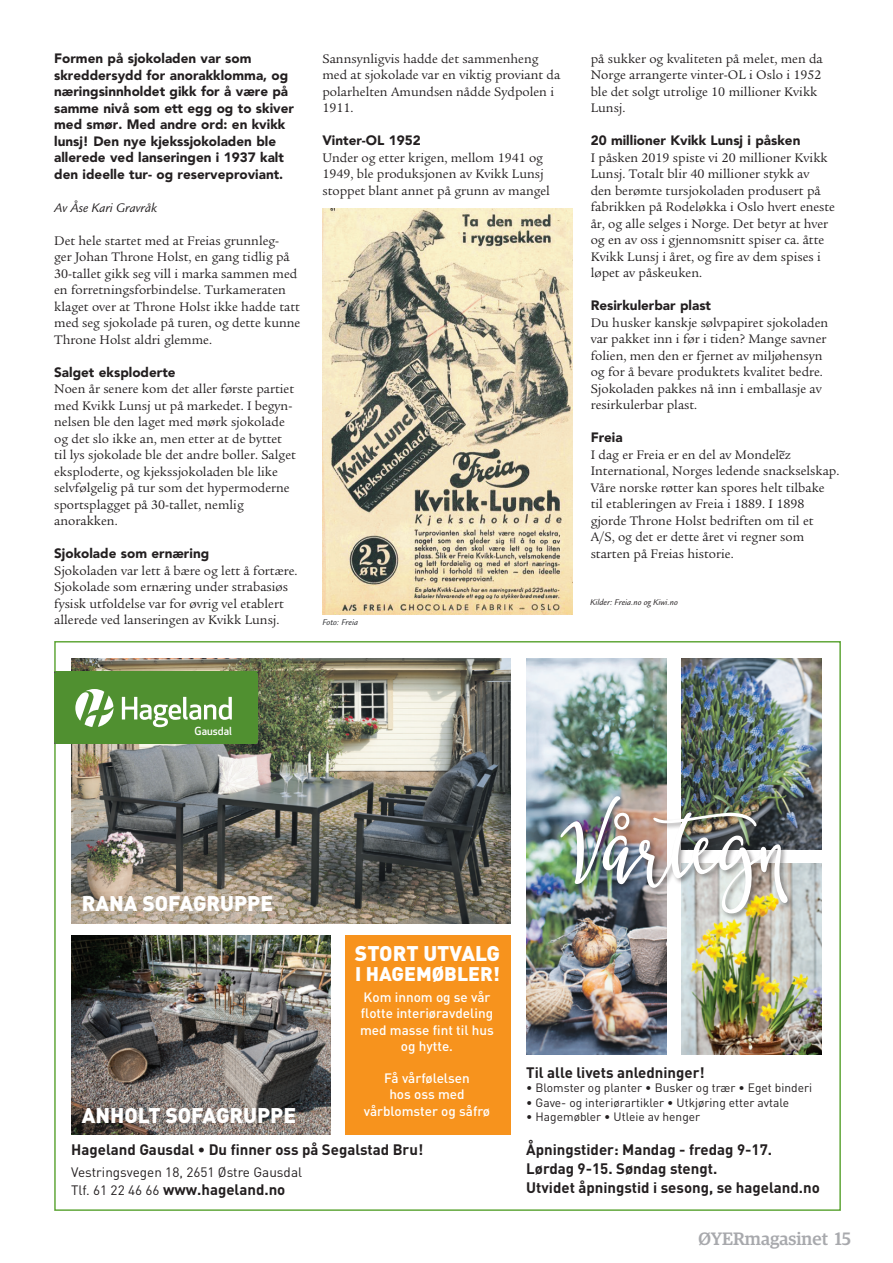
<style>
.page{position:relative;width:893px;height:1263px;background:#fff}
.page>*{position:absolute;margin:0;border:0;box-sizing:border-box;transform-origin:0 0}
.t1{font:78.3px "Better Fly Smooth";color:#fff}
.t2{font:900 21px "DINOT";color:#fff}
.t3{font:900 19.5px "DINOT";color:#fff}
.t4{font:500 18px "Guardian Egyp";color:#a8a9ad}
.t5{font:700 15px/18.9px "DINOT";color:#231f20}
.t6{font:13.5px/16.5px "Legacy Serif Std";color:#231f20}
.t7{font:900 13.5px/16.5px "Avenir LT Std";color:#231f20}
.t8{font:500 13.5px/16.2px "DINOT";color:#fff;text-align:center}
.t9{font:13.5px "DINOT";color:#231f20}
.t10{font:italic 13.5px "Legacy Sans";color:#231f20}
.t11{font:italic 13.5px "Legacy Sans";color:#27292d}
.t12{font:12px "DINOT";color:#231f20}
.t13{font:500 10.8px "Apex New";color:#fff}
.t14{font:italic 9px "Legacy Sans";color:#231f20}
.t15{font:italic 9px "Legacy Sans";color:#27292d}
.s1{font-weight:400;font-size:13.5px}
</style>
<div class="page">
<img style="left:71px;top:935px;width:260px;height:199px">
<img style="left:71px;top:658px;width:439px;height:265px">
<img style="left:526px;top:658px;width:140px;height:396px">
<div style="left:54px;top:672px;width:204px;height:72px;background:#509030"></div>
<svg style="left:122px;top:697px;width:110px;height:30px"></svg>
<svg style="left:75px;top:689px;width:38px;height:38px"></svg>
<div style="left:345px;top:935px;width:165px;height:199px;background:#f7931d"></div>
<img style="left:681px;top:658px;width:141px;height:191px">
<img style="left:681px;top:863px;width:141px;height:191px">
<div style="left:559px;top:794px;width:236px;height:127px;background:#231f20;opacity:.45"></div>
<img style="left:322px;top:208px;width:251px;height:406px">
<p class="t7" style="left:54px;top:50px;width:241px">Formen på sjokoladen var som skreddersydd for anorakklomma, og næringsinnholdet gikk for å være på samme nivå som ett egg og to skiver med smør. Med andre ord: en kvikk lunsj! Den nye kjekssjokoladen ble allerede ved lanseringen i 1937 kalt den ideelle tur- og reserveproviant.</p>
<p class="t10" style="left:54px;top:200px;width:104px">Av Åse Kari Gravråk</p>
<p class="t6" style="left:54px;top:232px;width:248px">Det hele startet med at Freias grunnleg-<br>ger Johan Throne Holst, en gang tidlig på 30-tallet gikk seg vill i marka sammen med en forretningsforbindelse. Turkameraten klaget over at Throne Holst ikke hadde tatt med seg sjokolade på turen, og dette kunne Throne Holst aldri glemme.</p>
<p class="t7" style="left:54px;top:364px;width:123px">Salget eksploderte</p>
<p class="t6" style="left:54px;top:381px;width:243px">Noen år senere kom det aller første partiet med Kvikk Lunsj ut på markedet. I begyn&shy;nelsen ble den laget med mørk sjokolade og det slo ikke an, men etter at de byttet til lys sjokolade ble det andre boller. Salget eksploderte, og kjekssjokoladen ble like selvfølgelig på tur som det hypermoderne sportsplagget på 30-tallet, nemlig anorakken.</p>
<p class="t7" style="left:54px;top:545px;width:157px">Sjokolade som ernæring</p>
<p class="t6" style="left:54px;top:562px;width:245px">Sjokoladen var lett å bære og lett å fortære.<br>Sjokolade som ernæring under strabasiøs fysisk utfoldelse var for øvrig vel etablert allerede ved lanseringen av Kvikk Lunsj.</p>
<p class="t6" style="left:322px;top:50px;width:239px">Sannsynligvis hadde det sammenheng med at sjokolade var en viktig proviant da polarhelten Amundsen nådde Sydpolen i<br>1911.</p>
<p class="t7" style="left:322px;top:132px;width:100px">Vinter-OL 1952</p>
<p class="t6" style="left:322px;top:149px;width:229px">Under og etter krigen, mellom 1941 og<br>1949, ble produksjonen av Kvikk Lunsj stoppet blant annet på grunn av mangel</p>
<p class="t15" style="left:322px;top:617px;width:37px">Foto: Freia</p>
<p class="t6" style="left:591px;top:50px;width:234px">på sukker og kvaliteten på melet, men da<br>Norge arrangerte vinter-OL i Oslo i 1952 ble det solgt utrolige 10 millioner Kvikk<br>Lunsj.</p>
<p class="t7" style="left:591px;top:132px;width:211px">20 millioner Kvikk Lunsj i påsken</p>
<p class="t6" style="left:591px;top:149px;width:246px">I påsken 2019 spiste vi 20 millioner Kvikk Lunsj. Totalt blir 40 millioner stykk av<br>den berømte tursjokoladen produsert på fabrikken på Rodeløkka i Oslo hvert eneste år, og alle selges i Norge. Det betyr at hver og en av oss i gjennomsnitt spiser ca. åtte Kvikk Lunsj i året, og fire av dem spises i løpet av påskeuken.</p>
<p class="t7" style="left:591px;top:297px;width:122px">Resirkulerbar plast</p>
<p class="t6" style="left:591px;top:314px;width:239px">Du husker kanskje sølvpapiret sjokoladen var pakket inn i før i tiden? Mange savner folien, men den er fjernet av miljøhensyn og for å bevare produktets kvalitet bedre.<br>Sjokoladen pakkes nå inn i emballasje av resirkulerbar plast.</p>
<p class="t7" style="left:591px;top:429px;width:34px">Freia</p>
<p class="t6" style="left:591px;top:446px;width:250px">I dag er Freia er en del av Mondelez<br>International, Norges ledende snackselskap.<br>Våre norske røtter kan spores helt tilbake</p>
<p class="t6" style="left:591px;top:496px;width:224px">til etableringen av Freia i 1889. I 1898 gjorde Throne Holst bedriften om til et</p>
<p class="t6" style="left:591px;top:529px;width:215px">A/S, og det er dette året vi regner som starten på Freias historie.</p>
<p class="t11" style="left:777px;top:448px;width:10px">~</p>
<p class="t14" style="left:590px;top:597px;width:89px">Kilder: Freia.no og Kiwi.no</p>
<p class="t13" style="left:195px;top:724px;width:39px">Gausdal</p>
<p class="t2" style="left:82px;top:889px;width:193px">RANA SOFAGRUPPE</p>
<p class="t2" style="left:82px;top:1101px;width:216px">ANHOLT SOFAGRUPPE</p>
<p class="t2" style="left:355px;top:939px;width:147px">STORT UTVALG</p>
<p class="t3" style="left:355px;top:960px;width:146px">I HAGEMØBLER!</p>
<p class="t8" style="left:360px;top:989px;width:135px">Kom innom og se vår flotte interiøravdeling med masse fint til hus og hytte.</p>
<p class="t8" style="left:364px;top:1070px;width:128px">Få vårfølelsen<br>hos oss med vårblomster og såfrø</p>
<p class="t1" style="left:560px;top:804px;width:229px">Vårtegn</p>
<p class="t5" style="left:526px;top:1062px;width:180px">Til alle livets anledninger!</p>
<p class="t12" style="left:526px;top:1080px;width:288px">• Blomster og planter • Busker og trær • Eget binderi</p>
<p class="t12" style="left:526px;top:1094px;width:264px">• Gave- og interiørartikler • Utkjøring etter avtale</p>
<p class="t12" style="left:526px;top:1108px;width:176px">• Hagemøbler • Utleie av henger</p>
<p class="t5" style="left:71px;top:1140px;width:353px">Hageland Gausdal • Du finner oss på Segalstad Bru!</p>
<p class="t5" style="left:526px;top:1140px;width:295px">Åpningstider: Mandag - fredag 9-17.<br>Lørdag 9-15. Søndag stengt.<br>Utvidet åpningstid i sesong, se hageland.no</p>
<p class="t9" style="left:71px;top:1163px;width:232px">Vestringsvegen 18, 2651 Østre Gausdal</p>
<p class="t5" style="left:71px;top:1180px;width:216px"><span class="s1">Tlf. 61 22 46 66</span> www.hageland.no</p>
<h3 class="t4" style="left:698px;top:1226px;width:154px">ØYERmagasinet 15</h3>
</div>
